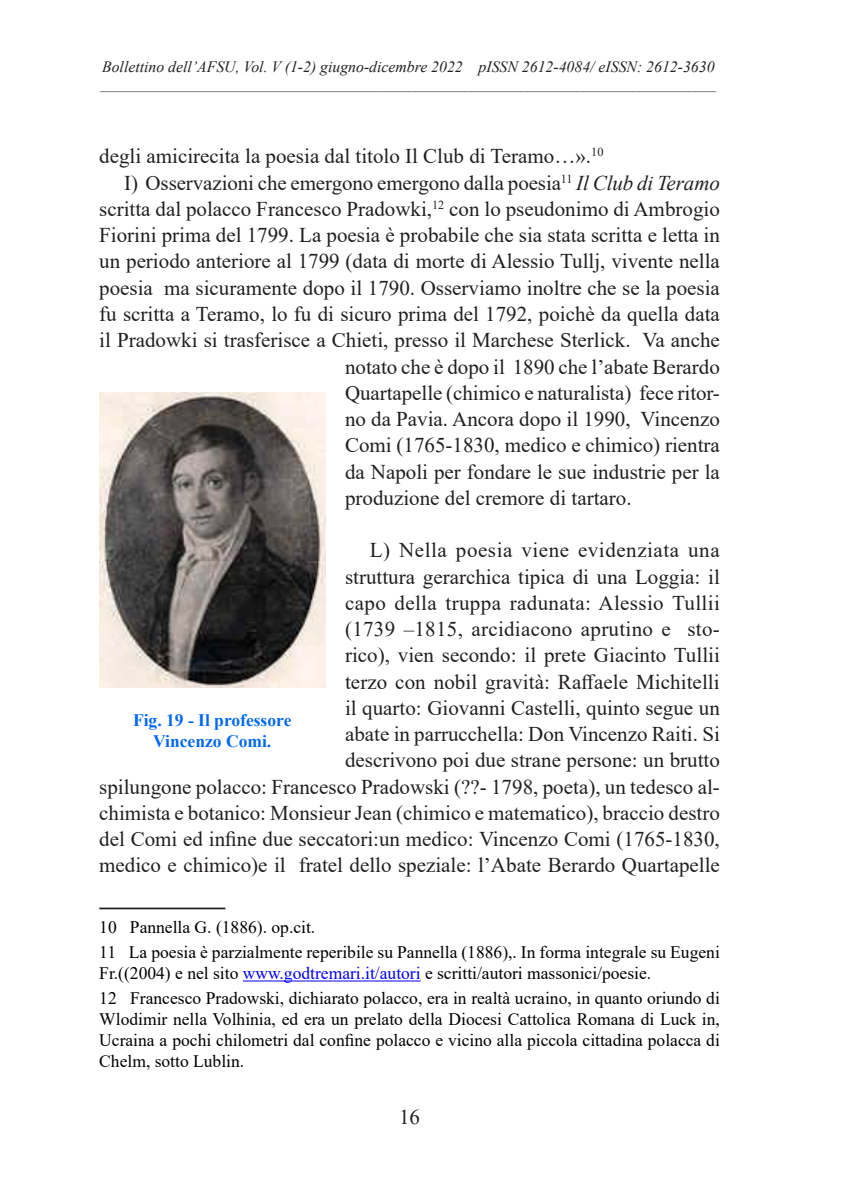
<style>
.page{position:relative;width:844px;height:1191px;background:#fff}
.page>*{position:absolute;margin:0;border:0;box-sizing:border-box;transform-origin:0 0}
.Corpo_testo{font:21px/26.2px "Times New Roman";color:#231f20;text-align:right}
.Note_piè_di_pagina{font:17.5px/21px "Times New Roman";color:#000}
.Didascalia{font:700 17.5px/21px "Times New Roman";color:#0068f4;text-align:center}
.t1{font:italic 15.75px "Times New Roman";color:#231f20}
.t2{font:italic 14px "Times New Roman";color:#000}
.s1{font-style:italic}
.s2{color:#00f}
</style>
<div class="page">
<hr style="left:99px;top:907px;width:126px;height:2px;background:#231f20">
<hr style="left:243px;top:980px;width:177px;height:1px;background:#00f">
<img style="left:99px;top:392px;width:226px;height:295px">
<p class="t1" style="left:102px;top:56px;width:613px">Bollettino dell’AFSU, Vol. V (1-2) giugno-dicembre 2022 pISSN 2612-4084/ eISSN: 2612-3630</p>
<p class="t2" style="left:100px;top:75px;width:618px">________________________________________________________________________________________</p>
<p class="Corpo_testo" style="left:99px;top:143px;width:505px">degli amicirecita la poesia dal titolo Il Club di Teramo…».<sup>10</sup></p>
<p class="Corpo_testo" style="left:124px;top:169px;width:597px">I) Osservazioni che emergono emergono dalla poesia<sup>11</sup> <span class="s1">Il Club di Teramo</span></p>
<p class="Corpo_testo" style="left:99px;top:195px;width:622px">scritta dal polacco Francesco Pradowki,<sup>12</sup> con lo pseudonimo di Ambrogio</p>
<p class="Corpo_testo" style="left:99px;top:221px;width:622px">Fiorini prima del 1799. La poesia è probabile che sia stata scritta e letta in</p>
<p class="Corpo_testo" style="left:99px;top:248px;width:622px">un periodo anteriore al 1799 (data di morte di Alessio Tullj, vivente nella</p>
<p class="Corpo_testo" style="left:99px;top:274px;width:622px">poesia ma sicuramente dopo il 1790. Osserviamo inoltre che se la poesia</p>
<p class="Corpo_testo" style="left:99px;top:300px;width:622px">fu scritta a Teramo, lo fu di sicuro prima del 1792, poichè da quella data</p>
<p class="Corpo_testo" style="left:99px;top:326px;width:622px">il Pradowki si trasferisce a Chieti, presso il Marchese Sterlick. Va anche</p>
<p class="Corpo_testo" style="left:345px;top:353px;width:376px">notato che è dopo il 1890 che l’abate Berardo</p>
<p class="Corpo_testo" style="left:345px;top:379px;width:376px">Quartapelle (chimico e naturalista) fece ritor-</p>
<p class="Corpo_testo" style="left:345px;top:405px;width:376px">no da Pavia. Ancora dopo il 1990, Vincenzo</p>
<p class="Corpo_testo" style="left:345px;top:431px;width:376px">Comi (1765-1830, medico e chimico) rientra</p>
<p class="Corpo_testo" style="left:345px;top:458px;width:376px">da Napoli per fondare le sue industrie per la</p>
<p class="Corpo_testo" style="left:345px;top:484px;width:288px">produzione del cremore di tartaro.</p>
<p class="Corpo_testo" style="left:99px;top:536px;width:622px">L) Nella poesia viene evidenziata una<br>struttura gerarchica tipica di una Loggia: il<br>capo della truppa radunata: Alessio Tullii<br>(1739 –1815, arcidiacono aprutino e sto-<br>rico), vien secondo: il prete Giacinto Tullii<br>terzo con nobil gravità: Raffaele Michitelli<br>il quarto: Giovanni Castelli, quinto segue un<br>abate in parrucchella: Don Vincenzo Raiti. Si<br>descrivono poi due strane persone: un brutto<br>spilungone polacco: Francesco Pradowski (??- 1798, poeta), un tedesco al&shy;chimista e botanico: Monsieur Jean (chimico e matematico), braccio destro del Comi ed infine due seccatori:un medico: Vincenzo Comi (1765-1830, medico e chimico)e il fratel dello speziale: l’Abate Berardo Quartapelle</p>
<p class="Didascalia" style="left:133px;top:709px;width:160px">Fig. 19 - Il professore<br>Vincenzo Comi.</p>
<p class="Note_piè_di_pagina" style="left:99px;top:916px;width:217px">10 Pannella G. (1886). op.cit.</p>
<p class="Note_piè_di_pagina" style="left:99px;top:941px;width:622px">11 La poesia è parzialmente reperibile su Pannella (1886),. In forma integrale su Eugeni<br>Fr.((2004) e nel sito <span class="s2">www.godtremari.it/autori</span> e scritti/autori massonici/poesie.</p>
<p class="Note_piè_di_pagina" style="left:99px;top:987px;width:622px;text-align:justify">12 Francesco Pradowski, dichiarato polacco, era in realtà ucraino, in quanto oriundo di Wlodimir nella Volhinia, ed era un prelato della Diocesi Cattolica Romana di Luck in, Ucraina a pochi chilometri dal confine polacco e vicino alla piccola cittadina polacca di Chelm, sotto Lublin.</p>
<p class="Corpo_testo" style="left:399px;top:1102px;width:22px">16</p>
</div>
